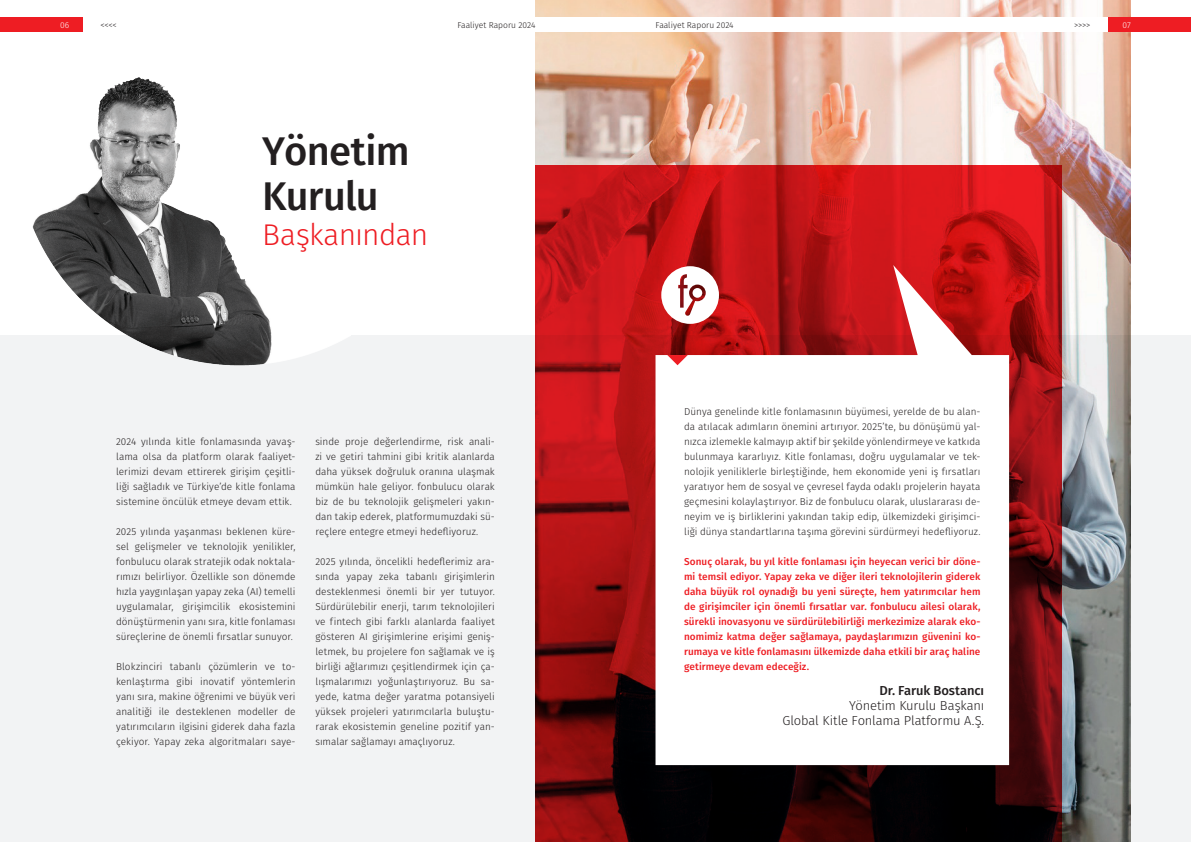
<style>
.page{position:relative;width:1191px;height:842px;background:#fff}
.page>*{position:absolute;margin:0;border:0;box-sizing:border-box;transform-origin:0 0}
.t1{font:500 40px/45px "Fira Sans";letter-spacing:-.02em;color:#231f20}
.t2{font:300 30px "Fira Sans";letter-spacing:-.025em;color:#ee1d23}
.t3{font:300 13px/15px "Fira Sans";letter-spacing:-.015em;color:#231f20;text-align:right}
.t4{font:500 13px "Fira Sans";letter-spacing:-.01em;color:#231f20}
.t5{font:300 10px/15px "Fira Sans";letter-spacing:.005em;color:#231f20;text-align:justify}
.t6{font:500 10px/15px "Fira Sans";letter-spacing:.005em;color:#ee1d23;text-align:justify}
.t7{font:300 8.5px "Fira Sans";color:#231f20}
.t8{font:300 8.5px "Fira Sans";color:#fff}
</style>
<div class="page">
<div style="left:0;top:335px;width:1191px;height:507px;background:#f2f3f4"></div>
<img style="left:535px;top:0;width:596px;height:842px">
<svg style="left:535px;top:165px;width:526px;height:677px"></svg>
<svg style="left:655px;top:265px;width:354px;height:500px;fill:#fff"></svg>
<svg style="left:667px;top:355px;width:21px;height:10px"></svg>
<svg style="left:661px;top:266px;width:58px;height:58px"></svg>
<img style="left:32px;top:77px;width:319px;height:289px">
<div style="left:0;top:17px;width:83px;height:15px;background:#ee1d23"></div>
<div style="left:1108px;top:17px;width:83px;height:15px;background:#ee1d23"></div>
<div style="left:83px;top:17px;width:512px;height:15px;background:#fff"></div>
<div style="left:595px;top:17px;width:513px;height:15px;background:#fff"></div>
<p class="t8" style="left:60px;top:19px;width:11px">06</p>
<p class="t7" style="left:101px;top:19px;width:18px">&lt;&lt;&lt;&lt;</p>
<p class="t7" style="left:457px;top:19px;width:80px">Faaliyet Raporu 2024</p>
<p class="t7" style="left:655px;top:19px;width:80px">Faaliyet Raporu 2024</p>
<p class="t7" style="left:1074px;top:19px;width:18px">&gt;&gt;&gt;&gt;</p>
<p class="t8" style="left:1122px;top:19px;width:10px">07</p>
<h1 class="t1" style="left:262px;top:127px;width:149px">Yönetim<br>Kurulu</h1>
<h2 class="t2" style="left:262px;top:213px;width:167px">Başkanından</h2>
<p class="t5" style="left:116px;top:434px;width:181px">2024 yılında kitle fonlamasında yavaş&shy;lama olsa da platform olarak faaliyet&shy;lerimizi devam ettirerek girişim çeşitli&shy;liği sağladık ve Türkiye’de kitle fonlama sistemine öncülük etmeye devam ettik.</p>
<p class="t5" style="left:116px;top:524px;width:181px">2025 yılında yaşanması beklenen küre&shy;sel gelişmeler ve teknolojik yenilikler, fonbulucu olarak stratejik odak noktala&shy;rımızı belirliyor. Özellikle son dönemde hızla yaygınlaşan yapay zeka (AI) temelli uygulamalar, girişimcilik ekosistemini dönüştürmenin yanı sıra, kitle fonlaması süreçlerine de önemli fırsatlar sunuyor.</p>
<p class="t5" style="left:116px;top:659px;width:181px">Blokzinciri tabanlı çözümlerin ve to&shy;kenlaştırma gibi inovatif yöntemlerin yanı sıra, makine öğrenimi ve büyük veri analitiği ile desteklenen modeller de yatırımcıların ilgisini giderek daha fazla çekiyor. Yapay zeka algoritmaları saye-</p>
<p class="t5" style="left:315px;top:434px;width:181px">sinde proje değerlendirme, risk anali&shy;zi ve getiri tahmini gibi kritik alanlarda daha yüksek doğruluk oranına ulaşmak mümkün hale geliyor. fonbulucu olarak biz de bu teknolojik gelişmeleri yakın&shy;dan takip ederek, platformumuzdaki sü&shy;reçlere entegre etmeyi hedefliyoruz.</p>
<p class="t5" style="left:315px;top:554px;width:181px">2025 yılında, öncelikli hedeflerimiz ara&shy;sında yapay zeka tabanlı girişimlerin desteklenmesi önemli bir yer tutuyor.<br>Sürdürülebilir enerji, tarım teknolojileri ve fintech gibi farklı alanlarda faaliyet gösteren AI girişimlerine erişimi geniş&shy;letmek, bu projelere fon sağlamak ve iş birliği ağlarımızı çeşitlendirmek için ça&shy;lışmalarımızı yoğunlaştırıyoruz. Bu sa&shy;yede, katma değer yaratma potansiyeli yüksek projeleri yatırımcılarla buluştu&shy;rarak ekosistemin geneline pozitif yan&shy;sımalar sağlamayı amaçlıyoruz.</p>
<p class="t5" style="left:684px;top:404px;width:298px">Dünya genelinde kitle fonlamasının büyümesi, yerelde de bu alan&shy;da atılacak adımların önemini artırıyor. 2025’te, bu dönüşümü yal&shy;nızca izlemekle kalmayıp aktif bir şekilde yönlendirmeye ve katkıda bulunmaya kararlıyız. Kitle fonlaması, doğru uygulamalar ve tek&shy;nolojik yeniliklerle birleştiğinde, hem ekonomide yeni iş fırsatları yaratıyor hem de sosyal ve çevresel fayda odaklı projelerin hayata geçmesini kolaylaştırıyor. Biz de fonbulucu olarak, uluslararası de&shy;neyim ve iş birliklerini yakından takip edip, ülkemizdeki girişimci&shy;liği dünya standartlarına taşıma görevini sürdürmeyi hedefliyoruz.</p>
<p class="t6" style="left:684px;top:554px;width:298px">Sonuç olarak, bu yıl kitle fonlaması için heyecan verici bir döne&shy;mi temsil ediyor. Yapay zeka ve diğer ileri teknolojilerin giderek daha büyük rol oynadığı bu yeni süreçte, hem yatırımcılar hem de girişimciler için önemli fırsatlar var. fonbulucu ailesi olarak, sürekli inovasyonu ve sürdürülebilirliği merkezimize alarak eko&shy;nomimiz katma değer sağlamaya, paydaşlarımızın güvenini ko&shy;rumaya ve kitle fonlamasını ülkemizde daha etkili bir araç haline getirmeye devam edeceğiz.</p>
<h3 class="t4" style="left:879px;top:680px;width:106px">Dr. Faruk Bostancı</h3>
<h3 class="t3" style="left:782px;top:698px;width:203px">Yönetim Kurulu Başkanı<br>Global Kitle Fonlama Platformu A.Ş.</h3>
</div>
